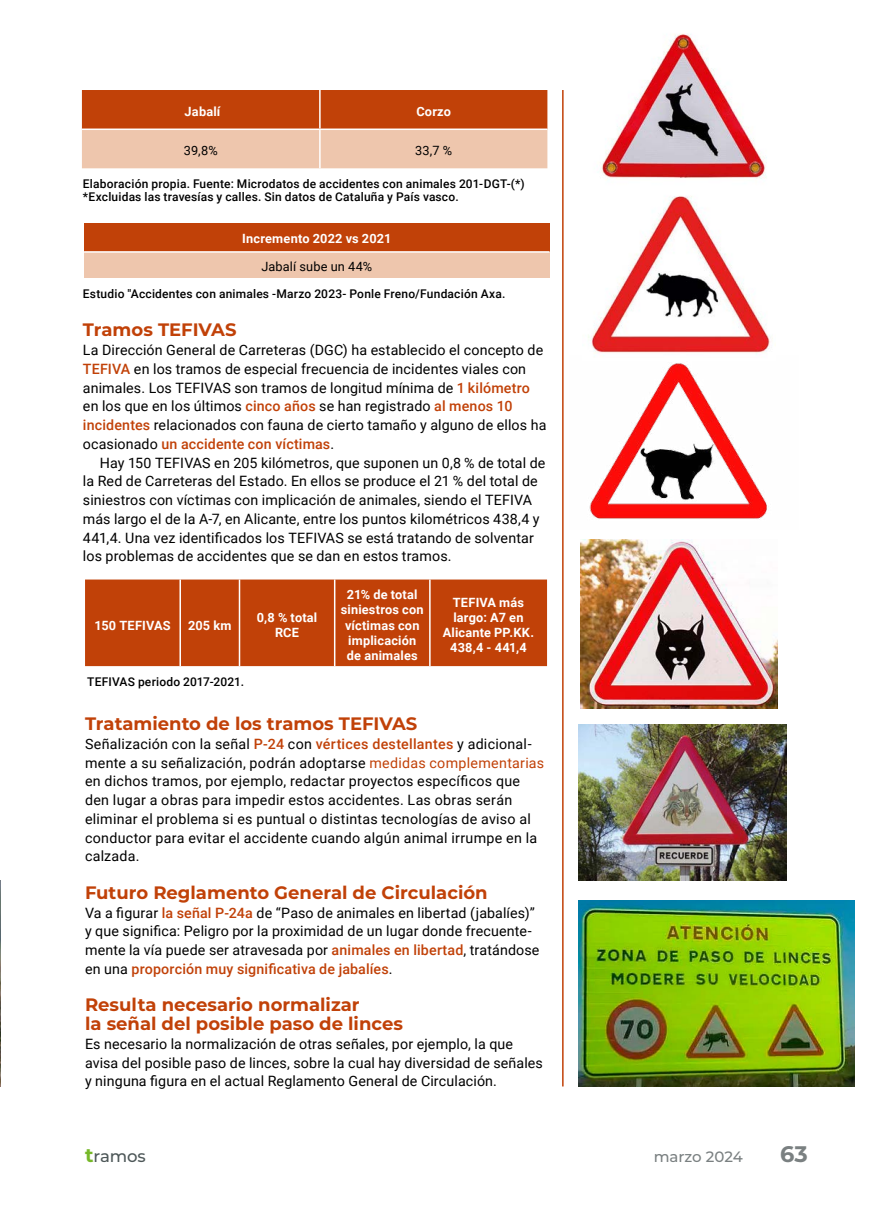
<style>
.page{position:relative;width:893px;height:1212px;background:#fff}
.page>*{position:absolute;margin:0;border:0;box-sizing:border-box;transform-origin:0 0}
.t1{font:700 22.5px "Montserrat";color:#7a8081}
.t2{font:700 18px/18.8px "Montserrat";color:#c14108}
.t3{font:500 16.5px "Montserrat";letter-spacing:-.005em;color:#4d5758}
.t4{font:500 15px "Montserrat";letter-spacing:-.005em;color:#7a8081}
.t5{font:14.25px/18.8px "Roboto";letter-spacing:.01em;color:#000}
.t6{font:700 12.75px/15.3px "Roboto";letter-spacing:.015em;color:#fff;text-align:center}
.t7{font:12.75px "Roboto";letter-spacing:.01em;color:#000}
.t8{font:500 12px/13.5px "Roboto";letter-spacing:.015em;color:#000}
.s1{font-weight:500;color:#c14108}
.s2{color:#c14108}
.s3{font-weight:700;font-size:19.5px;color:#76b828}
</style>
<div class="page">
<hr style="left:562px;top:90px;width:2px;height:996px;background:#c14108">
<img style="left:0;top:880px;width:1px;height:206px">
<svg style="left:82px;top:90px;width:465px;height:78px;background:#d7835a"></svg>
<hr style="left:319px;top:90px;width:2px;height:39px;background:#fff">
<hr style="left:82px;top:129px;width:238px;height:1px;background:#fff">
<hr style="left:320px;top:129px;width:227px;height:1px;background:#fff">
<hr style="left:319px;top:130px;width:2px;height:38px;background:#fff">
<div style="left:84px;top:224px;width:465px;height:28px;background:#c14108"></div>
<div style="left:84px;top:252px;width:465px;height:25px;background:#eec6ad"></div>
<hr style="left:84px;top:251px;width:465px;height:2px;background:#fff">
<div style="left:85px;top:579px;width:462px;height:87px;background:#c14108"></div>
<hr style="left:179px;top:579px;width:2px;height:87px;background:#fff">
<hr style="left:239px;top:579px;width:1px;height:87px;background:#fff">
<hr style="left:334px;top:579px;width:1px;height:87px;background:#fff">
<hr style="left:429px;top:579px;width:2px;height:87px;background:#fff">
<img style="left:589px;top:363px;width:178px;height:156px">
<img style="left:579px;top:724px;width:208px;height:156px">
<img style="left:579px;top:901px;width:276px;height:185px">
<img style="left:581px;top:539px;width:196px;height:169px">
<img style="left:600px;top:33px;width:167px;height:147px">
<img style="left:588px;top:196px;width:182px;height:159px">
<p class="t6" style="left:185px;top:104px;width:37px">Jabalí</p>
<p class="t6" style="left:416px;top:104px;width:36px">Corzo</p>
<p class="t7" style="left:184px;top:142px;width:35px">39,8%</p>
<p class="t7" style="left:415px;top:142px;width:38px">33,7 %</p>
<p class="t8" style="left:83px;top:176px;width:443px">Elaboración propia. Fuente: Microdatos de accidentes con animales 201-DGT-(*) *Excluidas las travesías y calles. Sin datos de Cataluña y País vasco.</p>
<p class="t6" style="left:242px;top:230px;width:151px">Incremento 2022 vs 2021</p>
<p class="t7" style="left:261px;top:258px;width:112px">Jabalí sube un 44%</p>
<p class="t8" style="left:83px;top:287px;width:424px">Estudio "Accidentes con animales -Marzo 2023- Ponle Freno/Fundación Axa.</p>
<p class="t2" style="left:83px;top:320px;width:155px">Tramos TEFIVAS</p>
<p class="t5" style="left:83px;top:340px;width:465px">La Dirección General de Carreteras (DGC) ha establecido el concepto de <span class="s1">TEFIVA</span> en los tramos de especial frecuencia de incidentes viales con animales. Los TEFIVAS son tramos de longitud mínima de <span class="s1">1 kilómetro </span>en los que en los últimos <span class="s1">cinco años</span> se han registrado <span class="s1">al menos 10 incidentes</span> relacionados con fauna de cierto tamaño y alguno de ellos ha ocasionado <span class="s1">un accidente con víctimas</span>.</p>
<p class="t5" style="left:83px;top:453px;width:464px;text-indent:17px">Hay 150 TEFIVAS en 205 kilómetros, que suponen un 0,8 % de total de la Red de Carreteras del Estado. En ellos se produce el 21 % del total de siniestros con víctimas con implicación de animales, siendo el TEFIVA más largo el de la A-7, en Alicante, entre los puntos kilométricos 438,4 y 441,4. Una vez identificados los TEFIVAS se está tratando de solventar los problemas de accidentes que se dan en estos tramos.</p>
<p class="t6" style="left:95px;top:617px;width:77px">150 TEFIVAS</p>
<p class="t6" style="left:188px;top:617px;width:45px">205 km</p>
<p class="t6" style="left:257px;top:609px;width:62px">0,8 % total<br>RCE</p>
<p class="t8" style="left:87px;top:674px;width:158px">TEFIVAS periodo 2017-2021.</p>
<p class="t6" style="left:341px;top:586px;width:84px">21% de total siniestros con víctimas con implicación de animales</p>
<p class="t6" style="left:443px;top:594px;width:93px">TEFIVA más largo: A7 en<br>Alicante PP.KK.<br>438,4 - 441,4</p>
<p class="t2" style="left:85px;top:713px;width:334px">Tratamiento de los tramos TEFIVAS</p>
<p class="t5" style="left:85px;top:734px;width:461px">Señalización con la señal <span class="s1">P-24</span> con <span class="s1">vértices destellantes</span> y adicional&shy;mente a su señalización, podrán adoptarse <span class="s2">medidas complementarias </span>en dichos tramos, por ejemplo, redactar proyectos específicos que den lugar a obras para impedir estos accidentes. Las obras serán eliminar el problema si es puntual o distintas tecnologías de aviso al conductor para evitar el accidente cuando algún animal irrumpe en la calzada.</p>
<p class="t2" style="left:85px;top:882px;width:404px">Futuro Reglamento General de Circulación</p>
<p class="t5" style="left:85px;top:903px;width:456px">Va a figurar <span class="s1">la señal P-24a</span> de “Paso de animales en libertad (jabalíes)” y que significa: Peligro por la proximidad de un lugar donde frecuente&shy;mente la vía puede ser atravesada por <span class="s1">animales en libertad</span>, tratándose en una <span class="s1">proporción muy significativa de jabalíes</span>.</p>
<p class="t2" style="left:85px;top:995px;width:319px">Resulta necesario normalizar<br>la señal del posible paso de linces</p>
<p class="t5" style="left:85px;top:1034px;width:459px">Es necesario la normalización de otras señales, por ejemplo, la que avisa del posible paso de linces, sobre la cual hay diversidad de señales y ninguna figura en el actual Reglamento General de Circulación.</p>
<p class="t3" style="left:85px;top:1144px;width:62px"><span class="s3">t</span>ramos</p>
<p class="t4" style="left:654px;top:1146px;width:90px">marzo 2024</p>
<h1 class="t1" style="left:780px;top:1137px;width:29px">63</h1>
</div>
